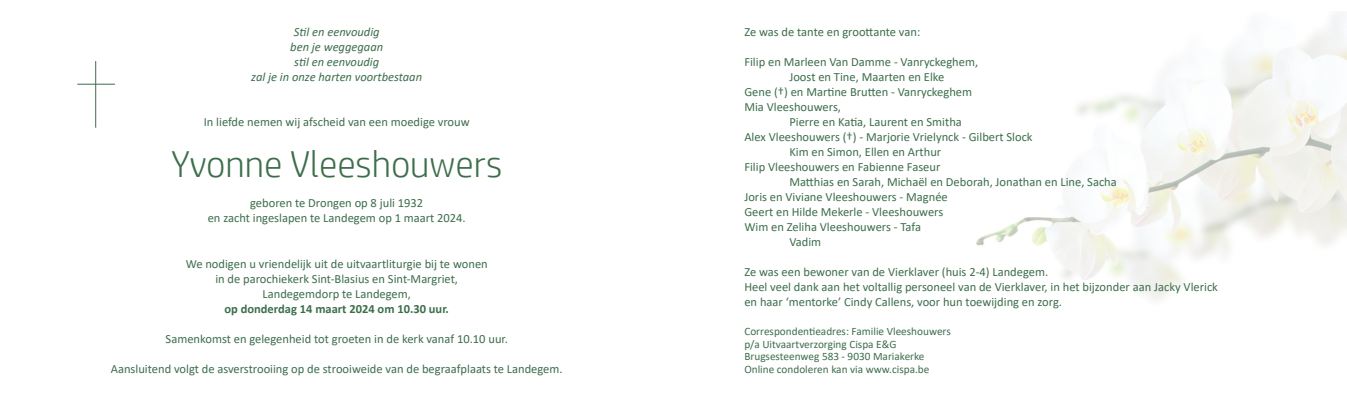
<style>
.page{position:relative;width:1347px;height:408px;background:#fff}
.page>*{position:absolute;margin:0;border:0;box-sizing:border-box;transform-origin:0 0}
.t1{font:300 37.5px "HP Simplified";color:#3d6e4c}
.t2{font:12.5px "Calibri";color:#3d6e4c}
.t3{font:italic 12.5px "Calibri";color:#3d6e4c}
.t4{font:700 12.5px "Calibri";color:#3d6e4c}
.t5{font:11.25px "Calibri";color:#3d6e4c}
</style>
<div class="page">
<img style="left:976px;top:15px;width:370px;height:285px">
<hr style="left:95px;top:61px;width:1px;height:67px;background:#3d6e4c">
<hr style="left:77px;top:84px;width:38px;height:1px;background:#3d6e4c">
<p class="t3" style="left:294px;top:23px;width:87px">Stil en eenvoudig</p>
<p class="t3" style="left:290px;top:38px;width:94px">ben je weggegaan</p>
<p class="t3" style="left:294px;top:53px;width:86px">stil en eenvoudig</p>
<p class="t3" style="left:251px;top:68px;width:172px">zal je in onze harten voortbestaan</p>
<p class="t2" style="left:204px;top:113px;width:267px">In liefde nemen wij afscheid van een moedige vrouw</p>
<p class="t1" style="left:171px;top:143px;width:333px">Yvonne Vleeshouwers</p>
<p class="t2" style="left:250px;top:194px;width:175px">geboren te Drongen op 8 juli 1932</p>
<p class="t2" style="left:208px;top:209px;width:259px">en zacht ingeslapen te Landegem op 1 maart 2024.</p>
<p class="t2" style="left:186px;top:254px;width:304px">We nodigen u vriendelijk uit de uitvaartliturgie bij te wonen</p>
<p class="t2" style="left:215px;top:269px;width:244px">in de parochiekerk Sint-Blasius en Sint-Margriet,</p>
<p class="t2" style="left:262px;top:284px;width:150px">Landegemdorp te Landegem,</p>
<p class="t4" style="left:224px;top:299px;width:226px">op donderdag 14 maart 2024 om 10.30 uur.</p>
<p class="t2" style="left:166px;top:329px;width:344px">Samenkomst en gelegenheid tot groeten in de kerk vanaf 10.10 uur.</p>
<p class="t2" style="left:111px;top:359px;width:453px">Aansluitend volgt de asverstrooiing op de strooiweide van de begraafplaats te Landegem.</p>
<p class="t2" style="left:744px;top:23px;width:177px">Ze was de tante en groottante van:</p>
<p class="t2" style="left:744px;top:53px;width:235px">Filip en Marleen Van Damme - Vanryckeghem,</p>
<p class="t2" style="left:789px;top:68px;width:157px">Joost en Tine, Maarten en Elke</p>
<p class="t2" style="left:744px;top:83px;width:229px">Gene (†) en Martine Brutten - Vanryckeghem</p>
<p class="t2" style="left:744px;top:98px;width:98px">Mia Vleeshouwers,</p>
<p class="t2" style="left:789px;top:113px;width:174px">Pierre en Katia, Laurent en Smitha</p>
<p class="t2" style="left:744px;top:128px;width:290px">Alex Vleeshouwers (†) - Marjorie Vrielynck - Gilbert Slock</p>
<p class="t2" style="left:789px;top:143px;width:153px">Kim en Simon, Ellen en Arthur</p>
<p class="t2" style="left:744px;top:158px;width:197px">Filip Vleeshouwers en Fabienne Faseur</p>
<p class="t2" style="left:789px;top:173px;width:329px">Matthias en Sarah, Michaël en Deborah, Jonathan en Line, Sacha</p>
<p class="t2" style="left:744px;top:188px;width:205px">Joris en Viviane Vleeshouwers - Magnée</p>
<p class="t2" style="left:744px;top:203px;width:200px">Geert en Hilde Mekerle - Vleeshouwers</p>
<p class="t2" style="left:744px;top:218px;width:178px">Wim en Zeliha Vleeshouwers - Tafa</p>
<p class="t2" style="left:789px;top:233px;width:33px">Vadim</p>
<p class="t2" style="left:744px;top:263px;width:305px">Ze was een bewoner van de Vierklaver (huis 2-4) Landegem.</p>
<p class="t2" style="left:744px;top:278px;width:475px">Heel veel dank aan het voltallig personeel van de Vierklaver, in het bijzonder aan Jacky Vlerick</p>
<p class="t2" style="left:744px;top:293px;width:319px">en haar ‘mentorke’ Cindy Callens, voor hun toewijding en zorg.</p>
<p class="t5" style="left:744px;top:323px;width:208px">Correspondentieadres: Familie Vleeshouwers</p>
<p class="t5" style="left:744px;top:336px;width:154px">p/a Uitvaartverzorging Cispa E&amp;G</p>
<p class="t5" style="left:744px;top:348px;width:182px">Brugsesteenweg 583 - 9030 Mariakerke</p>
<p class="t5" style="left:744px;top:361px;width:186px">Online condoleren kan via www.cispa.be</p>
</div>
